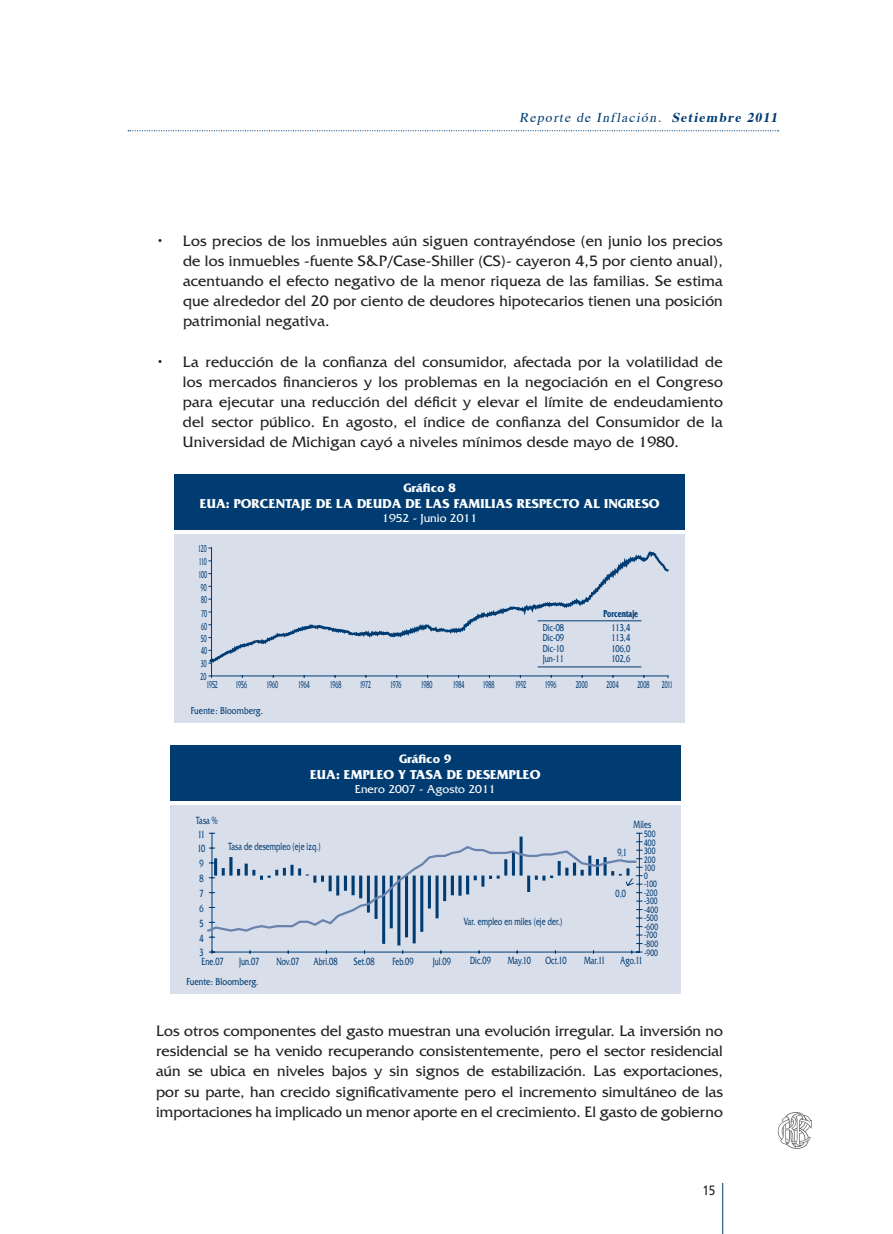
<style>
.page{position:relative;width:893px;height:1234px;background:#fff}
.page>*{position:absolute;margin:0;border:0;box-sizing:border-box;transform-origin:0 0}
.t1{font:15.75px/20.1px "Friz Quadrata";letter-spacing:.01em;color:#231f20;text-align:justify}
.t2{font:700 13.5px "Friz Quadrata";color:#fff}
.t3{font:italic 13.5px "Times";color:#003c72}
.t4{font:13.5px "Frutiger";color:#231f20;scale:.88 1}
.t5{font:700 12.75px "Friz Quadrata";color:#fff}
.t6{font:12px "Friz Quadrata";color:#fff}
.t7{font:10.95px "Friz Quadrata";letter-spacing:.01em;color:#003c72;scale:.68 1}
.t8{font:10.5px "Friz Quadrata";letter-spacing:.005em;color:#003c72;scale:.5 1}
.t9{font:10.5px "Friz Quadrata";letter-spacing:.005em;color:#003c72;scale:.71 1}
.t10{font:10.5px "Friz Quadrata";letter-spacing:.005em;color:#003c72;scale:.8 1}
.t11{font:700 10.5px "Friz Quadrata";color:#003c72;scale:.7 1}
.t12{font:9.75px "Friz Quadrata";letter-spacing:.035em;color:#003c72;scale:.68 1}
.s1{font-weight:700}
</style>
<div class="page">
<svg style="left:128px;top:130px;width:651px;height:1px"></svg>
<hr style="left:722px;top:1182px;width:1px;height:51px;background:#003c72">
<svg style="left:778px;top:1112px;width:34px;height:37px"></svg>
<div style="left:175px;top:534px;width:510px;height:188px;background:#d9deeb"></div>
<div style="left:175px;top:474px;width:510px;height:55px;background:#003c72"></div>
<hr style="left:211px;top:548px;width:1px;height:127px;background:#003c72">
<hr style="left:212px;top:675px;width:456px;height:1px;background:#003c72">
<svg style="left:208px;top:551px;width:461px;height:113px"></svg>
<div style="left:170px;top:805px;width:510px;height:188px;background:#d9deeb"></div>
<div style="left:170px;top:745px;width:510px;height:55px;background:#003c72"></div>
<hr style="left:382px;top:875px;width:3px;height:68px;background:#003c72">
<hr style="left:397px;top:875px;width:3px;height:70px;background:#003c72">
<hr style="left:413px;top:875px;width:3px;height:68px;background:#003c72">
<hr style="left:520px;top:836px;width:3px;height:39px;background:#003c72">
<hr style="left:639px;top:833px;width:1px;height:118px;background:#003c72">
<hr style="left:212px;top:833px;width:1px;height:118px;background:#003c72">
<hr style="left:212px;top:951px;width:427px;height:1px;background:#003c72">
<svg style="left:209px;top:950px;width:6px;height:3px"></svg>
<svg style="left:631px;top:950px;width:11px;height:3px"></svg>
<svg style="left:207px;top:841px;width:435px;height:96px"></svg>
<hr style="left:538px;top:620px;width:103px;height:1px;background:#003c72">
<hr style="left:538px;top:666px;width:103px;height:1px;background:#003c72">
<p class="t3" style="left:519px;top:105px;width:263px">Reporte de Inflación. <span class="s1">Setiembre 2011</span></p>
<p class="t1" style="left:183px;top:231px;width:541px;text-indent:-25px">• Los precios de los inmuebles aún siguen contrayéndose (en junio los precios de los inmuebles -fuente S&amp;P/Case-Shiller (CS)- cayeron 4,5 por ciento anual), acentuando el efecto negativo de la menor riqueza de las familias. Se estima que alrededor del 20 por ciento de deudores hipotecarios tienen una posición patrimonial negativa.</p>
<p class="t1" style="left:183px;top:351px;width:541px;text-indent:-25px">• La reducción de la confianza del consumidor, afectada por la volatilidad de los mercados financieros y los problemas en la negociación en el Congreso para ejecutar una reducción del déficit y elevar el límite de endeudamiento del sector público. En agosto, el índice de confianza del Consumidor de la Universidad de Michigan cayó a niveles mínimos desde mayo de 1980.</p>
<p class="t5" style="left:404px;top:480px;width:54px">GRÁFICO 8</p>
<p class="t2" style="left:200px;top:496px;width:39px">EUA: PORCENTAJEDELADEUDADELASFAMILIASRESPECTOALINGRESO</p>
<p class="t6" style="left:382px;top:511px;width:96px">1952 - Junio 2011</p>
<p class="t8" style="left:198px;top:543px;width:19px">120</p>
<p class="t8" style="left:199px;top:555px;width:17px">110</p>
<p class="t8" style="left:198px;top:568px;width:19px">100</p>
<p class="t8" style="left:201px;top:581px;width:14px">90</p>
<p class="t8" style="left:201px;top:593px;width:14px">80</p>
<p class="t8" style="left:201px;top:607px;width:13px">70</p>
<p class="t8" style="left:201px;top:620px;width:13px">60</p>
<p class="t8" style="left:201px;top:632px;width:13px">50</p>
<p class="t8" style="left:201px;top:644px;width:14px">40</p>
<p class="t8" style="left:201px;top:658px;width:13px">30</p>
<p class="t8" style="left:201px;top:670px;width:13px">20</p>
<p class="t8" style="left:207px;top:678px;width:24px">1952</p>
<p class="t11" style="left:603px;top:608px;width:51px">PORCENTAJE</p>
<p class="t9" style="left:543px;top:621px;width:32px">Dic-08</p>
<p class="t9" style="left:611px;top:621px;width:28px">113,4</p>
<p class="t9" style="left:543px;top:631px;width:32px">Dic-09</p>
<p class="t9" style="left:611px;top:631px;width:28px">113,4</p>
<p class="t9" style="left:543px;top:642px;width:32px">Dic-10</p>
<p class="t9" style="left:611px;top:642px;width:28px">106,0</p>
<p class="t9" style="left:543px;top:652px;width:31px">Jun-11</p>
<p class="t9" style="left:611px;top:652px;width:28px">102,6</p>
<p class="t8" style="left:236px;top:678px;width:24px">1956</p>
<p class="t8" style="left:267px;top:678px;width:25px">1960</p>
<p class="t8" style="left:298px;top:678px;width:25px">1964</p>
<p class="t8" style="left:330px;top:678px;width:25px">1968</p>
<p class="t8" style="left:360px;top:678px;width:24px">1972</p>
<p class="t8" style="left:390px;top:678px;width:24px">1976</p>
<p class="t8" style="left:421px;top:678px;width:25px">1980</p>
<p class="t8" style="left:453px;top:678px;width:25px">1984</p>
<p class="t8" style="left:483px;top:678px;width:25px">1988</p>
<p class="t8" style="left:515px;top:678px;width:25px">1992</p>
<p class="t8" style="left:545px;top:678px;width:25px">1996</p>
<p class="t8" style="left:576px;top:678px;width:26px">2000</p>
<p class="t8" style="left:607px;top:678px;width:26px">2004</p>
<p class="t8" style="left:637px;top:678px;width:73px">2008 2011</p>
<p class="t10" style="left:191px;top:704px;width:92px">Fuente: Bloomberg.</p>
<p class="t7" style="left:196px;top:814px;width:33px">Tasa %</p>
<p class="t5" style="left:399px;top:751px;width:54px">GRÁFICO 9</p>
<p class="t2" style="left:310px;top:767px;width:50px">EUA: EMPLEOYTASADEDESEMPLEO</p>
<p class="t6" style="left:355px;top:782px;width:142px">Enero 2007 - Agosto 2011</p>
<p class="t7" style="left:634px;top:818px;width:27px">Miles</p>
<p class="t12" style="left:644px;top:828px;width:18px">500</p>
<p class="t7" style="left:198px;top:828px;width:12px">11</p>
<p class="t12" style="left:644px;top:836px;width:18px">400</p>
<p class="t7" style="left:228px;top:839px;width:137px">Tasa de desempleo (eje izq.)</p>
<p class="t7" style="left:197px;top:842px;width:13px">10</p>
<p class="t12" style="left:644px;top:844px;width:18px">300</p>
<p class="t7" style="left:618px;top:846px;width:15px">9,1</p>
<p class="t12" style="left:644px;top:853px;width:18px">200</p>
<p class="t7" style="left:199px;top:857px;width:8px">9</p>
<p class="t12" style="left:644px;top:862px;width:18px">100</p>
<p class="t12" style="left:644px;top:870px;width:7px">0</p>
<p class="t7" style="left:199px;top:872px;width:8px">8</p>
<p class="t12" style="left:644px;top:878px;width:21px">-100</p>
<p class="t12" style="left:644px;top:912px;width:22px">-500</p>
<p class="t12" style="left:644px;top:886px;width:21px">-200</p>
<p class="t12" style="left:644px;top:921px;width:22px">-600</p>
<p class="t7" style="left:616px;top:887px;width:16px">0,0</p>
<p class="t7" style="left:199px;top:887px;width:8px">7</p>
<p class="t12" style="left:644px;top:895px;width:22px">-300</p>
<p class="t12" style="left:644px;top:929px;width:21px">-700</p>
<p class="t7" style="left:199px;top:902px;width:8px">6</p>
<p class="t12" style="left:644px;top:904px;width:22px">-400</p>
<p class="t12" style="left:644px;top:938px;width:22px">-800</p>
<p class="t7" style="left:464px;top:915px;width:147px">Var. empleo en miles (eje der.)</p>
<p class="t7" style="left:199px;top:917px;width:8px">5</p>
<p class="t7" style="left:199px;top:931px;width:8px">4</p>
<p class="t7" style="left:199px;top:946px;width:8px">3</p>
<p class="t12" style="left:644px;top:947px;width:22px">-900</p>
<p class="t7" style="left:239px;top:954px;width:31px">Jun.07</p>
<p class="t7" style="left:276px;top:954px;width:35px">Nov.07</p>
<p class="t7" style="left:313px;top:954px;width:37px">Abri.08</p>
<p class="t7" style="left:354px;top:955px;width:32px">Set.08</p>
<p class="t7" style="left:392px;top:954px;width:33px">Feb.09</p>
<p class="t7" style="left:433px;top:954px;width:28px">Jul.09</p>
<p class="t7" style="left:470px;top:954px;width:32px">Dic.09</p>
<p class="t7" style="left:508px;top:953px;width:35px">May.10</p>
<p class="t7" style="left:545px;top:954px;width:33px">Oct.10</p>
<p class="t7" style="left:584px;top:954px;width:33px">Mar.11</p>
<p class="t7" style="left:620px;top:953px;width:35px">Ago.11</p>
<p class="t7" style="left:202px;top:954px;width:34px">Ene.07</p>
<p class="t10" style="left:186px;top:975px;width:92px">Fuente: Bloomberg.</p>
<p class="t1" style="left:156px;top:1020px;width:568px">Los otros componentes del gasto muestran una evolución irregular. La inversión no residencial se ha venido recuperando consistentemente, pero el sector residencial aún se ubica en niveles bajos y sin signos de estabilización. Las exportaciones, por su parte, han crecido significativamente pero el incremento simultáneo de las importaciones ha implicado un menor aporte en el crecimiento. El gasto de gobierno</p>
<p class="t4" style="left:702px;top:1182px;width:16px">15</p>
</div>
